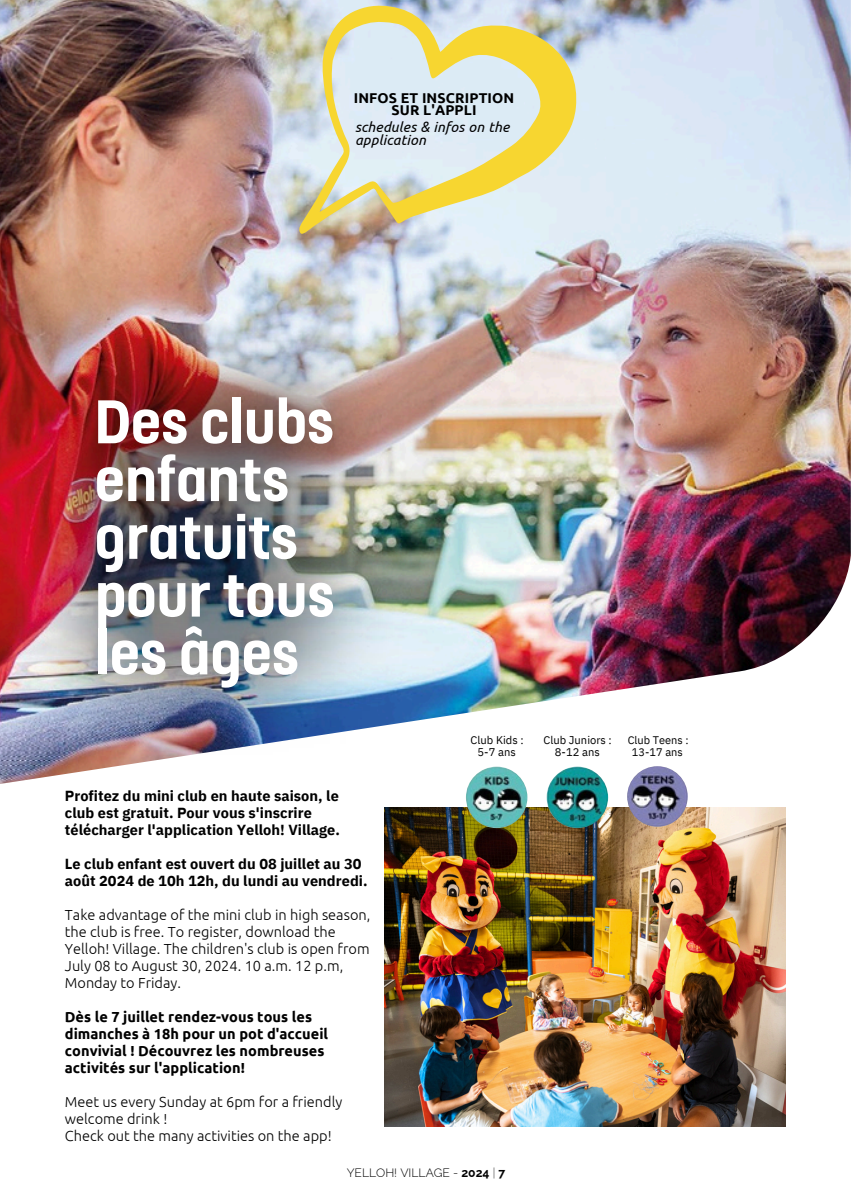
<style>
.page{position:relative;width:851px;height:1191px;background:#fff}
.page>*{position:absolute;margin:0;border:0;box-sizing:border-box;transform-origin:0 0}
.t1{font:700 68.8px/57.8px "FS Dillon";color:#fff}
.t2{font:300 14.6px/17px "Ubuntu";color:#000}
.t3{font:700 14.6px/17px "IBM Plex Sans";color:#000}
.t4{font:700 14.6px/17px "Ubuntu";color:#000}
.t5{font:italic 14.2px/12.8px "Ubuntu";letter-spacing:.01em;color:#010101}
.t6{font:700 14.2px/12.8px "Ubuntu";letter-spacing:.01em;color:#000;text-align:center}
.t7{font:300 12.2px "Raleway";color:#000}
.t8{font:11.2px/12.2px "IBM Plex Sans";color:#000;text-align:center}
.t9{font:11px/12px "IBM Plex Sans";color:#000;text-align:center}
.s1{font-weight:700}
.s2{font-weight:200}
</style>
<div class="page">
<img style="left:384px;top:807px;width:401px;height:320px">
<img style="left:0;top:0;width:850px;height:784px">
<svg style="left:299px;top:6px;width:277px;height:228px;background:#dfdfbc"></svg>
<img style="left:22px;top:322px;width:381px;height:432px">
<img style="left:466px;top:767px;width:61px;height:61px;border-radius:50%">
<img style="left:546px;top:767px;width:62px;height:61px;border-radius:50%">
<img style="left:627px;top:766px;width:60px;height:61px;border-radius:50%">
<h4 class="t6" style="left:354px;top:91px;width:162px">INFOS ET INSCRIPTION<br>SUR L'APPLI</h4>
<h2 class="t5" style="left:355px;top:120px;width:156px">schedules &amp; infos on the application</h2>
<h3 class="t1" style="left:95px;top:394px;width:241px">Des clubs enfants gratuits pour tous les âges</h3>
<p class="t3" style="left:65px;top:787px;width:276px">Profitez du mini club en haute saison, le club est gratuit. Pour vous s'inscrire télécharger l'application Yelloh! Village.</p>
<p class="t3" style="left:65px;top:855px;width:304px">Le club enfant est ouvert du 08 juillet au 30 août 2024 de 10h 12h, du lundi au vendredi.</p>
<p class="t2" style="left:65px;top:906px;width:307px">Take advantage of the mini club in high season, the club is free. To register, download the Yelloh! Village. The children's club is open from July 08 to August 30, 2024. 10 a.m. 12 p.m, Monday to Friday.</p>
<p class="t4" style="left:65px;top:1008px;width:265px">Dès le 7 juillet rendez-vous tous les dimanches à 18h pour un pot d'accueil convivial ! Découvrez les nombreuses activités sur l'application!</p>
<p class="t2" style="left:65px;top:1093px;width:279px">Meet us every Sunday at 6pm for a friendly welcome drink !<br>Check out the many activities on the app!</p>
<h3 class="t8" style="left:470px;top:733px;width:55px">Club Kids :<br>5-7 ans</h3>
<h4 class="t8" style="left:543px;top:733px;width:70px">Club Juniors :<br>8-12 ans</h4>
<h3 class="t7" style="left:347px;top:1166px;width:160px">YELLOH! VILLAGE - <span class="s1">2024</span> <span class="s2">|</span> <span class="s1">7</span></h3>
<p class="t9" style="left:627px;top:733px;width:63px">Club Teens :<br>13-17 ans</p>
</div>
